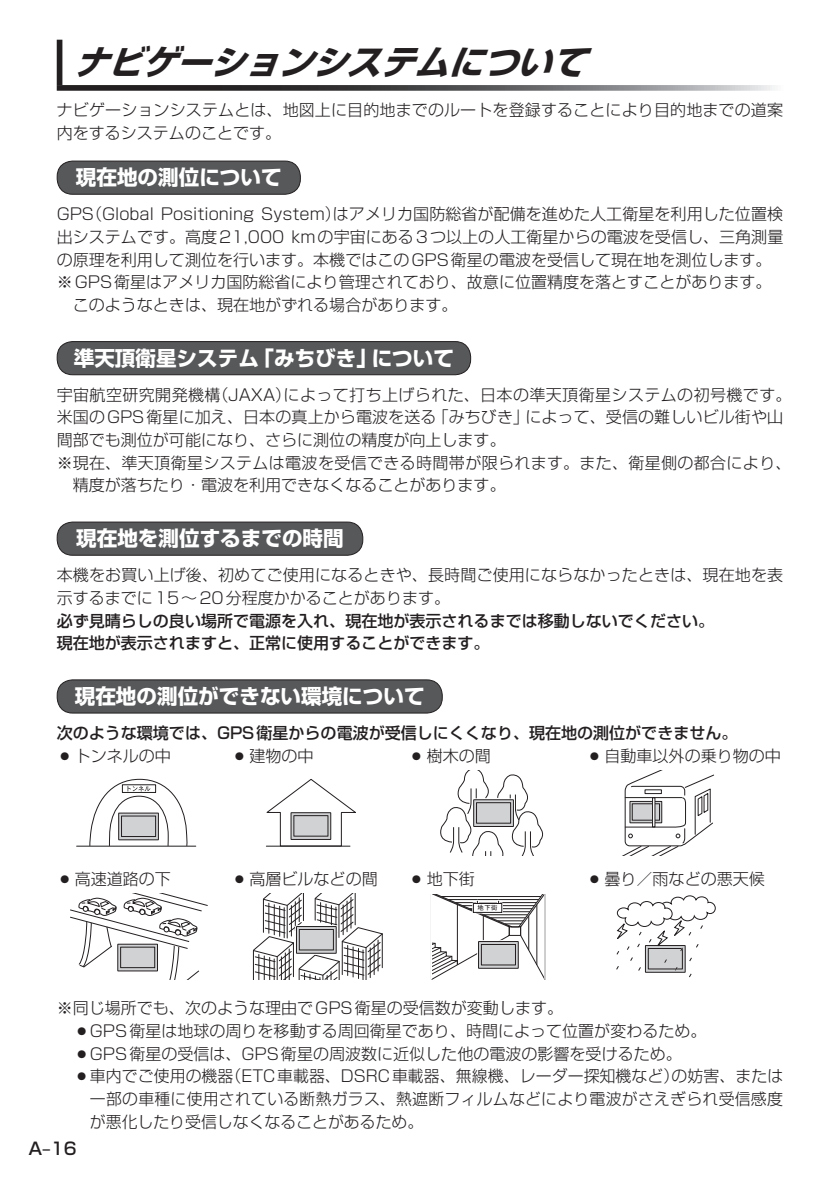
<style>
.page{position:relative;width:840px;height:1191px;background:#fff}
.page>*{position:absolute;margin:0;border:0;box-sizing:border-box;transform-origin:0 0}
.t1{font:italic 34px "Shin Go Pro Bold 90 msp RKSJ H";color:#231f20}
.t2{font:20.6px "Shin Go Pro Bold 90 msp RKSJ H";color:#fff}
.t3{font:17px "Shin Go Pro Medium 90 msp RKSJ H";color:#231f20}
.t4{font:16px/22.6px "Shin Go Pro Light 90 msp RKSJ H";color:#231f20}
.t5{font:16px/22.6px "Shin Go Pro Medium 90 msp RKSJ H";color:#231f20}
.t6{font:16px "Shin Go Pro Light 90 msp RKSJ H";letter-spacing:.025em;color:#231f20}
.t7{font:16px "Shin Go Pro Light 90 msp RKSJ H";letter-spacing:.02em;color:#231f20}
.t8{font:6.4px "NIS HEG5 P 90 msp RKSJ H";color:#231f20}
</style>
<div class="page">
<div style="left:57px;top:161px;width:243px;height:33px;background:#57585a;border-radius:16px"></div>
<div style="left:57px;top:161px;width:243px;height:34px;border:1px solid #231f20;border-radius:16px"></div>
<div style="left:57px;top:680px;width:385px;height:33px;background:#57585a;border-radius:16px"></div>
<div style="left:57px;top:679px;width:385px;height:34px;border:1px solid #231f20;border-radius:16px"></div>
<svg style="left:89px;top:778px;width:98px;height:67px"></svg>
<hr style="left:77px;top:845px;width:119px;height:1px;background:#231f20">
<div style="left:117px;top:811px;width:43px;height:30px;border:3px solid #fff"></div>
<div style="left:119px;top:813px;width:39px;height:27px;background:#d1d2d4"></div>
<div style="left:118px;top:812px;width:41px;height:28px;border:1px solid #231f20"></div>
<div style="left:121px;top:815px;width:35px;height:21px;border:1px solid #231f20"></div>
<svg style="left:70px;top:894px;width:138px;height:85px"></svg>
<svg style="left:266px;top:779px;width:90px;height:68px"></svg>
<hr style="left:266px;top:845px;width:84px;height:1px;background:#231f20">
<div style="left:289px;top:811px;width:43px;height:30px;border:3px solid #fff"></div>
<div style="left:291px;top:812px;width:39px;height:27px;background:#d1d2d4"></div>
<div style="left:290px;top:812px;width:41px;height:28px;border:1px solid #231f20"></div>
<div style="left:293px;top:815px;width:35px;height:21px;border:1px solid #231f20"></div>
<svg style="left:252px;top:894px;width:131px;height:85px"></svg>
<div style="left:295px;top:925px;width:42px;height:29px;border:3px solid #fff"></div>
<div style="left:296px;top:926px;width:40px;height:27px;background:#d1d2d4"></div>
<div style="left:296px;top:926px;width:40px;height:27px;border:1px solid #231f20"></div>
<div style="left:299px;top:929px;width:34px;height:21px;border:1px solid #231f20"></div>
<svg style="left:440px;top:770px;width:103px;height:85px"></svg>
<div style="left:472px;top:798px;width:42px;height:30px;border:3px solid #fff"></div>
<div style="left:473px;top:799px;width:40px;height:27px;background:#d1d2d4"></div>
<div style="left:473px;top:799px;width:40px;height:28px;border:1px solid #231f20"></div>
<div style="left:476px;top:802px;width:34px;height:21px;border:1px solid #231f20"></div>
<svg style="left:432px;top:894px;width:112px;height:85px"></svg>
<div style="left:477px;top:940px;width:42px;height:29px;border:3px solid #fff"></div>
<div style="left:478px;top:941px;width:40px;height:27px;background:#d1d2d4"></div>
<div style="left:478px;top:941px;width:40px;height:27px;border:1px solid #231f20"></div>
<div style="left:481px;top:944px;width:34px;height:21px;border:1px solid #231f20"></div>
<svg style="left:624px;top:770px;width:90px;height:85px"></svg>
<svg style="left:616px;top:895px;width:99px;height:83px"></svg>
<div style="left:57px;top:522px;width:305px;height:33px;background:#57585a;border-radius:16px"></div>
<div style="left:57px;top:521px;width:306px;height:34px;border:1px solid #231f20;border-radius:16px"></div>
<div style="left:57px;top:341px;width:413px;height:34px;background:#57585a;border-radius:16px"></div>
<div style="left:57px;top:341px;width:414px;height:34px;border:1px solid #231f20;border-radius:16px"></div>
<div style="left:57px;top:40px;width:5px;height:45px;background:#231f20"></div>
<svg style="left:57px;top:85px;width:718px;height:6px;background:#616162"></svg>
<h1 class="t1" style="left:74px;top:50px;width:524px">ナビゲーションシステムについて</h1>
<p class="t4" style="left:57px;top:101px;width:727px">ナビゲーションシステムとは、地図上に目的地までのルートを登録することにより目的地までの道案内をするシステムのことです。</p>
<p class="t2" style="left:76px;top:170px;width:207px">現在地の測位について</p>
<p class="t4" style="left:57px;top:205px;width:727px">GPS（Global Positioning System）はアメリカ国防総省が配備を進めた人工衛星を利用した位置検</p>
<p class="t4" style="left:57px;top:228px;width:727px">出システムです。高度21,000 kmの宇宙にある3つ以上の人工衛星からの電波を受信し、三角測量</p>
<p class="t4" style="left:57px;top:250px;width:716px">の原理を利用して測位を行います。本機ではこのGPS衛星の電波を受信して現在地を測位します。</p>
<p class="t4" style="left:57px;top:273px;width:716px">※ GPS衛星はアメリカ国防総省により管理されており、故意に位置精度を落とすことがあります。</p>
<p class="t4" style="left:73px;top:296px;width:386px">このようなときは、現在地がずれる場合があります。</p>
<p class="t2" style="left:74px;top:350px;width:381px">準天頂衛星システム「みちびき」について</p>
<p class="t6" style="left:57px;top:388px;width:735px">宇宙航空研究開発機構（JAXA）によって打ち上げられた、日本の準天頂衛星システムの初号機です。</p>
<p class="t4" style="left:57px;top:408px;width:727px">米国のGPS衛星に加え、日本の真上から電波を送る「みちびき」によって、受信の難しいビル街や山</p>
<p class="t4" style="left:57px;top:431px;width:450px">間部でも測位が可能になり、さらに測位の精度が向上します。</p>
<p class="t7" style="left:57px;top:456px;width:735px">※ 現在、準天頂衛星システムは電波を受信できる時間帯が限られます。また、衛星側の都合により、</p>
<p class="t4" style="left:73px;top:476px;width:434px">精度が落ちたり・電波を利用できなくなることがあります。</p>
<p class="t2" style="left:76px;top:531px;width:269px">現在地を測位するまでの時間</p>
<p class="t4" style="left:57px;top:566px;width:727px">本機をお買い上げ後、初めてご使用になるときや、長時間ご使用にならなかったときは、現在地を表示するまでに15～20分程度かかることがあります。</p>
<p class="t5" style="left:57px;top:611px;width:658px">必ず見晴らしの良い場所で電源を入れ、現在地が表示されるまでは移動しないでください。現在地が表示されますと、正常に使用することができます。</p>
<p class="t2" style="left:75px;top:689px;width:351px">現在地の測位ができない環境について</p>
<p class="t5" style="left:57px;top:723px;width:681px">次のような環境では、GPS衛星からの電波が受信しにくくなり、現在地の測位ができません。</p>
<p class="t4" style="left:57px;top:746px;width:116px">○トンネルの中</p>
<p class="t4" style="left:586px;top:746px;width:196px">○自動車以外の乗り物の中</p>
<p class="t4" style="left:231px;top:746px;width:84px">○建物の中</p>
<p class="t4" style="left:408px;top:746px;width:84px">○樹木の間</p>
<p class="t4" style="left:57px;top:870px;width:116px">○高速道路の下</p>
<p class="t4" style="left:231px;top:870px;width:148px">○高層ビルなどの間</p>
<p class="t4" style="left:408px;top:870px;width:68px">○地下街</p>
<p class="t8" style="left:477px;top:905px;width:21px">地下街</p>
<p class="t4" style="left:586px;top:870px;width:180px">○曇り／雨などの悪天候</p>
<p class="t4" style="left:57px;top:999px;width:507px">※同じ場所でも、次のような理由でGPS衛星の受信数が変動します。</p>
<p class="t4" style="left:74px;top:1021px;width:633px">○GPS衛星は地球の周りを移動する周回衛星であり、時間によって位置が変わるため。</p>
<p class="t4" style="left:74px;top:1044px;width:609px">○GPS衛星の受信は、GPS衛星の周波数に近似した他の電波の影響を受けるため。</p>
<p class="t4" style="left:90px;top:1067px;width:694px;text-align:justify;text-indent:-16px">○車内でご使用の機器（ETC車載器、DSRC車載器、無線機、レーダー探知機など）の妨害、または一部の車種に使用されている断熱ガラス、熱遮断フィルムなどにより電波がさえぎられ受信感度が悪化したり受信しなくなることがあるため。</p>
<p class="t3" style="left:28px;top:1142px;width:50px">A‒16</p>
</div>
